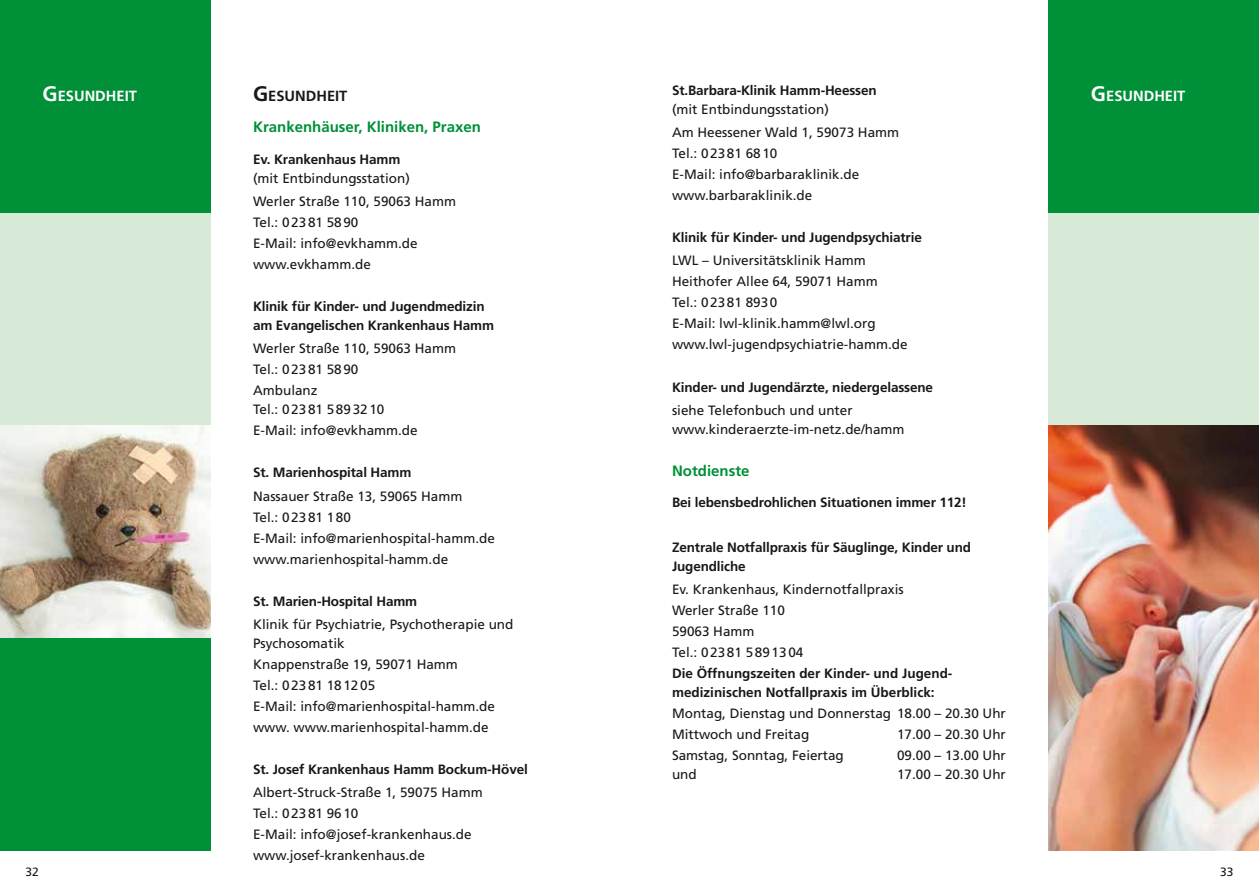
<style>
.page{position:relative;width:1259px;height:893px;background:#fff}
.page>*{position:absolute;margin:0;border:0;box-sizing:border-box;transform-origin:0 0}
.t1{font:700 15px "Frutiger";color:#009037}
.t2{font:700 14.7px "Frutiger";color:#fff}
.t3{font:700 14.7px "Frutiger";color:#1a171c}
.t4{font:13.5px/21px "Frutiger";color:#1a171c}
.t5{font:700 13.5px/18.9px "Frutiger";letter-spacing:-.01em;color:#1a171c}
.t6{font:12px "Frutiger";color:#1a171c}
.s1{font-size:21px}
</style>
<div class="page">
<div style="left:0;top:0;width:210px;height:850px;background:#d7ead7"></div>
<div style="left:1048px;top:0;width:211px;height:850px;background:#d7ead7"></div>
<div style="left:0;top:638px;width:210px;height:212px;background:#009037"></div>
<img style="left:0;top:425px;width:210px;height:213px">
<div style="left:0;top:0;width:210px;height:213px;background:#009037"></div>
<img style="left:1048px;top:426px;width:211px;height:424px">
<div style="left:1048px;top:0;width:211px;height:213px;background:#009037"></div>
<p class="t5" style="left:672px;top:81px;width:206px">St.Barbara-Klinik Hamm-Heessen</p>
<p class="t4" style="left:672px;top:98px;width:229px;line-height:23.1px">(mit Entbindungsstation)<br>Am Heessener Wald 1, 59073 Hamm</p>
<p class="t4" style="left:672px;top:143px;width:189px">Tel.: 02381 6810<br>E-Mail: info@barbaraklinik.de www.barbaraklinik.de</p>
<p class="t5" style="left:672px;top:228px;width:251px">Klinik für Kinder- und Jugendpsychiatrie</p>
<p class="t4" style="left:672px;top:250px;width:237px">LWL – Universitätsklinik Hamm<br>Heithofer Allee 64, 59071 Hamm<br>Tel.: 02381 8930<br>E-Mail: lwl-klinik.hamm@lwl.org www.lwl-jugendpsychiatrie-hamm.de</p>
<p class="t5" style="left:672px;top:377px;width:263px">Kinder- und Jugendärzte, niedergelassene</p>
<p class="t4" style="left:672px;top:401px;width:234px;line-height:18.9px">siehe Telefonbuch und unter www.kinderaerzte-im-netz.de/hamm</p>
<p class="t1" style="left:672px;top:462px;width:79px">Notdienste</p>
<p class="t5" style="left:672px;top:493px;width:296px">Bei lebensbedrohlichen Situationen immer 112!</p>
<p class="t5" style="left:672px;top:538px;width:300px">Zentrale Notfallpraxis für Säuglinge, Kinder und<br>Jugendliche</p>
<p class="t4" style="left:672px;top:579px;width:233px">Ev. Krankenhaus, Kindernotfallpraxis<br>Werler Straße 110<br>59063 Hamm<br>Tel.: 02381 5891304</p>
<p class="t5" style="left:672px;top:664px;width:282px">Die Öffnungszeiten der Kinder- und Jugend&shy;medizinischen Notfallpraxis im Überblick:</p>
<p class="t4" style="left:672px;top:703px;width:335px">Montag, Dienstag und Donnerstag 18.00 – 20.30 Uhr<br>Mittwoch und Freitag</p>
<p class="t2" style="left:43px;top:87px;width:96px"><span class="s1">G</span> ESUNDHEIT</p>
<p class="t2" style="left:1091px;top:87px;width:96px"><span class="s1">G</span> ESUNDHEIT</p>
<p class="t3" style="left:253px;top:87px;width:96px"><span class="s1">G</span> ESUNDHEIT</p>
<p class="t1" style="left:253px;top:118px;width:229px">Krankenhäuser, Kliniken, Praxen</p>
<p class="t5" style="left:253px;top:150px;width:149px">Ev. Krankenhaus Hamm</p>
<p class="t4" style="left:253px;top:167px;width:204px;line-height:23.1px">(mit Entbindungsstation)<br>Werler Straße 110, 59063 Hamm</p>
<p class="t4" style="left:253px;top:212px;width:166px">Tel.: 02381 5890<br>E-Mail: info@evkhamm.de www.evkhamm.de</p>
<p class="t5" style="left:253px;top:297px;width:242px">Klinik für Kinder- und Jugendmedizin am Evangelischen Krankenhaus Hamm</p>
<p class="t4" style="left:253px;top:338px;width:204px">Werler Straße 110, 59063 Hamm<br>Tel.: 02381 5890<br>Ambulanz</p>
<p class="t4" style="left:253px;top:399px;width:166px">Tel.: 02381 5893210<br>E-Mail: info@evkhamm.de</p>
<p class="t5" style="left:253px;top:463px;width:160px">St. Marienhospital Hamm</p>
<p class="t4" style="left:253px;top:485px;width:243px">Nassauer Straße 13, 59065 Hamm<br>Tel.: 02381 180<br>E-Mail: info@marienhospital-hamm.de www.marienhospital-hamm.de</p>
<p class="t5" style="left:253px;top:592px;width:166px">St. Marien-Hospital Hamm</p>
<p class="t4" style="left:253px;top:615px;width:262px;line-height:18.9px">Klinik für Psychiatrie, Psychotherapie und<br>Psychosomatik</p>
<p class="t4" style="left:253px;top:654px;width:243px">Knappenstraße 19, 59071 Hamm<br>Tel.: 02381 181205<br>E-Mail: info@marienhospital-hamm.de www. www.marienhospital-hamm.de</p>
<p class="t5" style="left:253px;top:760px;width:276px">St. Josef Krankenhaus Hamm Bockum-Hövel</p>
<p class="t4" style="left:253px;top:782px;width:231px">Albert-Struck-Straße 1, 59075 Hamm<br>Tel.: 02381 9610<br>E-Mail: info@josef-krankenhaus.de www.josef-krankenhaus.de</p>
<p class="t4" style="left:897px;top:724px;width:110px">17.00 – 20.30 Uhr</p>
<p class="t4" style="left:672px;top:745px;width:173px">Samstag, Sonntag, Feiertag</p>
<p class="t4" style="left:897px;top:745px;width:110px">09.00 – 13.00 Uhr</p>
<p class="t4" style="left:672px;top:763px;width:26px">und</p>
<p class="t4" style="left:897px;top:763px;width:110px">17.00 – 20.30 Uhr</p>
<p class="t6" style="left:26px;top:864px;width:15px">32</p>
<p class="t6" style="left:1220px;top:864px;width:15px">33</p>
</div>
